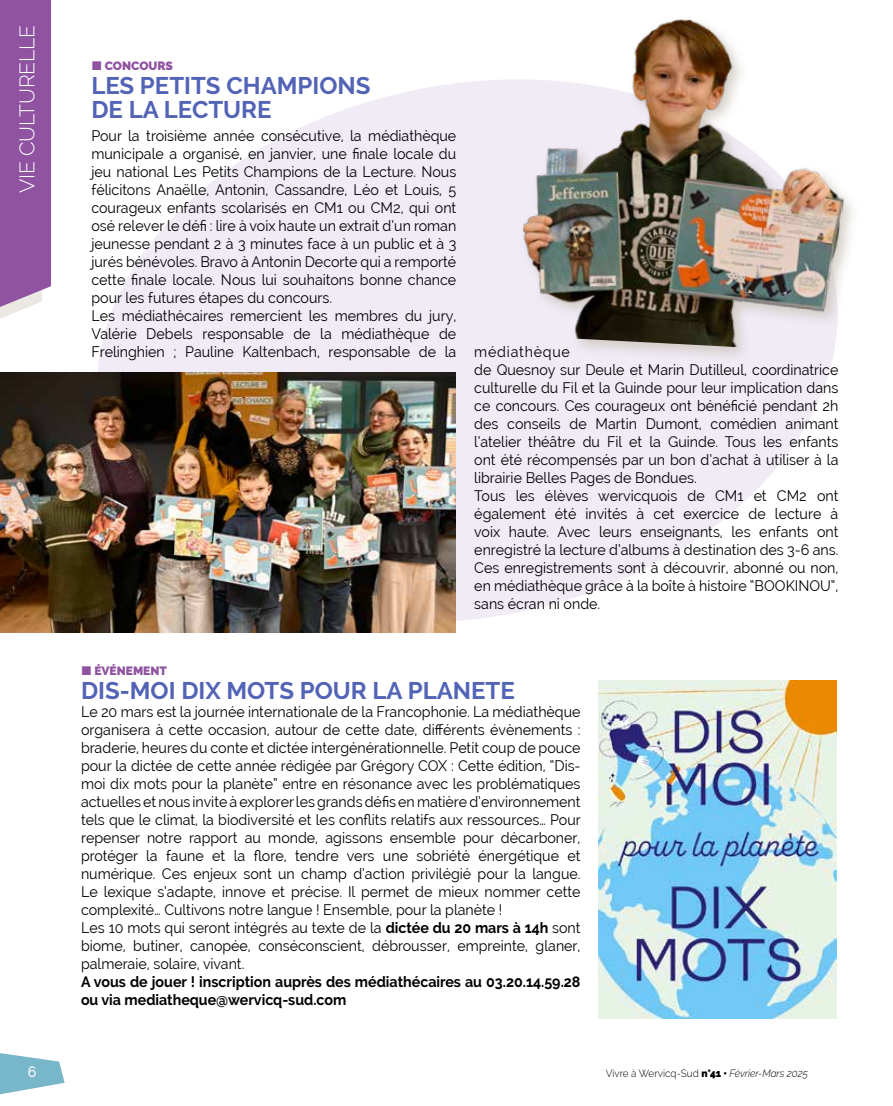
<style>
.page{position:relative;width:893px;height:1106px;background:#fff}
.page>*{position:absolute;margin:0;border:0;box-sizing:border-box;transform-origin:0 0}
.t1{font:700 24px/24px "Raleway";color:#5363b5}
.t2{font:300 21px "Raleway";letter-spacing:-.01em;color:#fff}
.t3{font:15px/18px "Raleway";color:#000;scale:.95 1}
.t4{font:700 15px/18px "Raleway";color:#000;scale:.95 1}
.t5{font:500 15px "Raleway";color:#fff;scale:.95 1}
.t6{font:900 12px "Raleway";color:#8f53a1}
.t7{font:300 10.5px "Raleway";color:#000;scale:.95 1}
.s1{font-weight:700}
.s2{font-weight:900}
.s3{font-style:italic}
</style>
<div class="page">
<svg style="left:71px;top:79px;width:760px;height:554px;fill:#f0ebf5"></svg>
<img style="left:598px;top:680px;width:239px;height:338px">
<div style="left:519px;top:15px;width:340px;height:349px;background:#c8c1b7;opacity:.75"></div>
<img style="left:518px;top:15px;width:334px;height:337px">
<img style="left:0;top:372px;width:455px;height:260px">
<svg style="left:0;top:0;width:51px;height:319px;background:#965ea6"></svg>
<svg style="left:0;top:1053px;width:65px;height:42px"></svg>
<h2 class="t2" style="left:15px;top:193px;width:169px;rotate:-90deg">VIE CULTURELLE</h2>
<p class="t5" style="left:28px;top:1062px;width:11px">6</p>
<p class="t6" style="left:105px;top:59px;width:70px">CONCOURS</p>
<h1 class="t1" style="left:91px;top:74px;width:281px">LES PETITS CHAMPIONS<br>DE LA LECTURE</h1>
<p class="t3" style="left:91px;top:126px;width:386px">Pour la troisième année consécutive, la médiathèque</p>
<p class="t3" style="left:91px;top:144px;width:386px">municipale a organisé, en janvier, une finale locale du</p>
<p class="t3" style="left:91px;top:162px;width:386px">jeu national Les Petits Champions de la Lecture. Nous</p>
<p class="t3" style="left:91px;top:180px;width:386px">félicitons Anaëlle, Antonin, Cassandre, Léo et Louis, 5</p>
<p class="t3" style="left:91px;top:198px;width:386px">courageux enfants scolarisés en CM1 ou CM2, qui ont</p>
<p class="t3" style="left:91px;top:216px;width:386px">osé relever le défi : lire à voix haute un extrait d’un roman</p>
<p class="t3" style="left:91px;top:234px;width:386px">jeunesse pendant 2 à 3 minutes face à un public et à 3</p>
<p class="t3" style="left:91px;top:252px;width:386px">jurés bénévoles. Bravo à Antonin Decorte qui a remporté</p>
<p class="t3" style="left:91px;top:270px;width:386px">cette finale locale. Nous lui souhaitons bonne chance</p>
<p class="t3" style="left:91px;top:288px;width:255px">pour les futures étapes du concours.</p>
<p class="t3" style="left:91px;top:306px;width:386px">Les médiathécaires remercient les membres du jury,</p>
<p class="t3" style="left:91px;top:324px;width:386px">Valérie Debels responsable de la médiathèque de</p>
<p class="t3" style="left:91px;top:342px;width:505px">Frelinghien ; Pauline Kaltenbach, responsable de la médiathèque</p>
<p class="t3" style="left:474px;top:360px;width:385px">de Quesnoy sur Deule et Marin Dutilleul, coordinatrice</p>
<p class="t3" style="left:474px;top:378px;width:385px">culturelle du Fil et la Guinde pour leur implication dans</p>
<p class="t3" style="left:474px;top:396px;width:385px">ce concours. Ces courageux ont bénéficié pendant 2h</p>
<p class="t3" style="left:474px;top:414px;width:385px">des conseils de Martin Dumont, comédien animant</p>
<p class="t3" style="left:474px;top:432px;width:385px">l’atelier théâtre du Fil et la Guinde. Tous les enfants</p>
<p class="t3" style="left:474px;top:450px;width:385px">ont été récompensés par un bon d’achat à utiliser à la</p>
<p class="t3" style="left:474px;top:468px;width:236px">librairie Belles Pages de Bondues.</p>
<p class="t3" style="left:474px;top:486px;width:385px">Tous les élèves wervicquois de CM1 et CM2 ont</p>
<p class="t3" style="left:474px;top:504px;width:385px">également été invités à cet exercice de lecture à</p>
<p class="t3" style="left:474px;top:522px;width:385px">voix haute. Avec leurs enseignants, les enfants ont</p>
<p class="t3" style="left:474px;top:540px;width:385px">enregistré la lecture d’albums à destination des 3-6 ans.</p>
<p class="t3" style="left:474px;top:558px;width:385px">Ces enregistrements sont à découvrir, abonné ou non,</p>
<p class="t3" style="left:474px;top:576px;width:385px">en médiathèque grâce à la boîte à histoire “BOOKINOU”,</p>
<p class="t3" style="left:474px;top:594px;width:134px">sans écran ni onde.</p>
<p class="t6" style="left:94px;top:664px;width:74px">ÉVÉNEMENT</p>
<h1 class="t1" style="left:81px;top:678px;width:435px">DIS-MOI DIX MOTS POUR LA PLANETE</h1>
<p class="t3" style="left:81px;top:702px;width:528px">Le 20 mars est la journée internationale de la Francophonie. La médiathèque organisera à cette occasion, autour de cette date, différents évènements : braderie, heures du conte et dictée intergénérationnelle. Petit coup de pouce pour la dictée de cette année rédigée par Grégory COX : Cette édition, “Dis&shy;moi dix mots pour la planète” entre en résonance avec les problématiques actuelles et nous invite à explorer les grands défis en matière d’environnement tels que le climat, la biodiversité et les conflits relatifs aux ressources… Pour repenser notre rapport au monde, agissons ensemble pour décarboner, protéger la faune et la flore, tendre vers une sobriété énergétique et numérique. Ces enjeux sont un champ d’action privilégié pour la langue.<br>Le lexique s’adapte, innove et précise. Il permet de mieux nommer cette complexité… Cultivons notre langue ! Ensemble, pour la planète !<br>Les 10 mots qui seront intégrés au texte de la <span class="s1">dictée du 20 mars à 14h</span> sont biome, butiner, canopée, conséconscient, débrousser, empreinte, glaner, palmeraie, solaire, vivant.</p>
<p class="t4" style="left:81px;top:973px;width:527px">A vous de jouer ! inscription auprès des médiathécaires au 03.20.14.59.28 ou via mediatheque@wervicq-sud.com</p>
<p class="t7" style="left:606px;top:1066px;width:214px">Vivre à Wervicq-Sud <span class="s2">n°41 •</span> <span class="s3">Février-Mars 2025</span></p>
</div>
